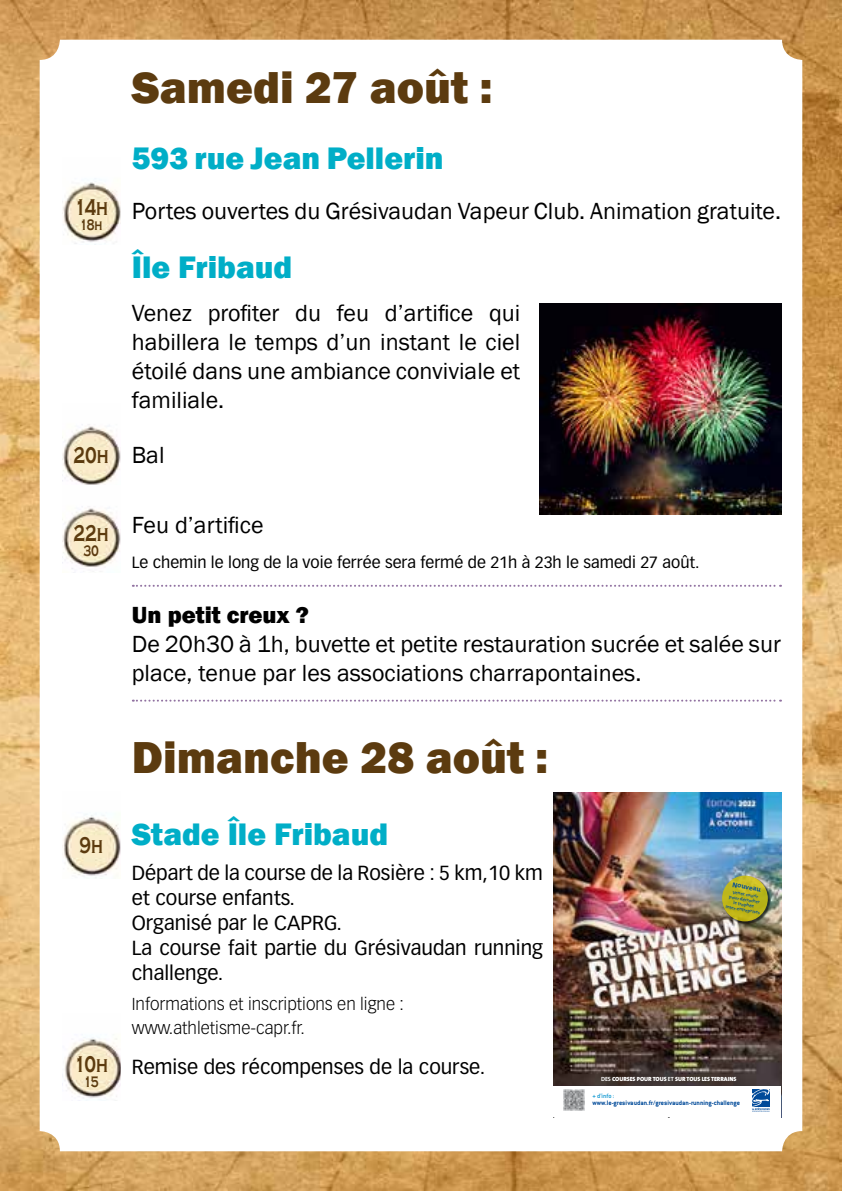
<style>
.page{position:relative;width:842px;height:1191px;background:#fff}
.page>*{position:absolute;margin:0;border:0;box-sizing:border-box;transform-origin:0 0}
.t1{font:800 46px "Franklin Gothic";color:#5c3b0f}
.t2{font:800 32px "Franklin Gothic";color:#00aec7}
.t3{font:24px/28.8px "Franklin Gothic";color:#000}
.t4{font:800 24px "Franklin Gothic";color:#000}
.t5{font:700 23.4px "Copperplate Gothic";color:#5c3b0f;scale:.7 1}
.t6{font:20px/25px "Vectora LT Pro";color:#000}
.t7{font:300 17px/24px "Vectora LT Std";color:#000}
.t8{font:16px "Vectora LT Pro";color:#000}
.t9{font:700 15.6px "Copperplate Gothic";letter-spacing:-.04em;color:#5c3b0f;scale:.7 1}
.t10{font:700 7.2px "Conduit ITC";color:#004a99}
.t11{font:700 7.2px "The Mix";color:#004a99}
.t12{font:500 6.8px "Conduit ITC";color:#0092cf}
.t13{font:6px "The Mix Black Caps";letter-spacing:-.01em;color:#fff}
.t14{font:600 4.6px/5.2px "The Mix";color:#004a99;text-align:center}
.s1{font-family:"The Mix";font-weight:700}
.s2{font-weight:700}
</style>
<div class="page">
<img style="left:0;top:0;width:842px;height:1191px">
<div style="left:40px;top:40px;width:762px;height:1111px;background:#fff;border-radius:20px"></div>
<svg style="left:133px;top:585px;width:648px;height:2px"></svg>
<svg style="left:133px;top:699px;width:648px;height:2px"></svg>
<img style="left:540px;top:304px;width:241px;height:210px">
<img style="left:554px;top:793px;width:227px;height:293px">
<svg style="left:752px;top:1111px;width:18px;height:1px"></svg>
<svg style="left:752px;top:1089px;width:18px;height:22px"></svg>
<svg style="left:563px;top:1089px;width:1px;height:21px"></svg>
<img style="left:564px;top:1089px;width:21px;height:21px">
<div style="left:722px;top:876px;width:49px;height:48px;background:#000;opacity:.75"></div>
<svg style="left:722px;top:875px;width:46px;height:46px;background:#beb61d"></svg>
<img style="left:62px;top:813px;width:58px;height:65px">
<img style="left:62px;top:1037px;width:58px;height:61px">
<img style="left:62px;top:178px;width:58px;height:67px">
<img style="left:62px;top:424px;width:58px;height:61px">
<img style="left:62px;top:506px;width:58px;height:67px">
<p class="t5" style="left:74px;top:194px;width:49px">14h</p>
<p class="t9" style="left:80px;top:216px;width:34px">18h</p>
<p class="t5" style="left:74px;top:442px;width:52px">20h</p>
<p class="t5" style="left:74px;top:520px;width:52px">22h</p>
<p class="t9" style="left:83px;top:542px;width:24px">30</p>
<p class="t5" style="left:79px;top:832px;width:35px">9h</p>
<p class="t5" style="left:74px;top:1051px;width:50px">10h</p>
<p class="t9" style="left:84px;top:1072px;width:22px">15</p>
<h1 class="t1" style="left:132px;top:57px;width:362px">Samedi 27 août :</h1>
<h2 class="t2" style="left:132px;top:138px;width:313px">593 rue Jean Pellerin</h2>
<p class="t3" style="left:132px;top:197px;width:651px">Portes ouvertes du Grésivaudan Vapeur Club. Animation gratuite.</p>
<h2 class="t2" style="left:132px;top:246px;width:162px">Île Fribaud</h2>
<p class="t3" style="left:132px;top:299px;width:390px;text-align:justify">Venez profiter du feu d’artifice qui habillera le temps d’un instant le ciel étoilé dans une ambiance conviviale et familiale.</p>
<p class="t3" style="left:132px;top:441px;width:34px">Bal</p>
<p class="t3" style="left:132px;top:511px;width:133px">Feu d’artifice</p>
<p class="t8" style="left:132px;top:553px;width:569px">Le chemin le long de la voie ferrée sera fermé de 21h à 23h le samedi 27 août.</p>
<p class="t4" style="left:132px;top:599px;width:179px">Un petit creux ?</p>
<p class="t3" style="left:132px;top:630px;width:651px">De 20h30 à 1h, buvette et petite restauration sucrée et salée sur place, tenue par les associations charrapontaines.</p>
<h1 class="t1" style="left:132px;top:728px;width:418px">Dimanche 28 août :</h1>
<h2 class="t2" style="left:132px;top:813px;width:258px">Stade Île Fribaud</h2>
<p class="t6" style="left:132px;top:860px;width:413px">Départ de la course de la Rosière : 5 km,10 km et course enfants.<br>Organisé par le CAPRG.<br>La course fait partie du Grésivaudan running challenge.</p>
<p class="t7" style="left:132px;top:992px;width:274px">Informations et inscriptions en ligne : www.athletisme-capr.fr.</p>
<p class="t6" style="left:132px;top:1054px;width:355px">Remise des récompenses de la course.</p>
<p class="t11" style="left:734px;top:878px;width:30px;rotate:10deg">Nouveau</p>
<p class="t14" style="left:729px;top:888px;width:36px;rotate:10deg">Venez courir pour décrocher le trophée inter-entreprises</p>
<p class="t13" style="left:601px;top:1073px;width:137px"><span class="s1">DES</span> COURSES POUR TOUS <span class="s1">ET</span> SUR TOUS LES TERRAINS</p>
<p class="t12" style="left:592px;top:1091px;width:23px"><span class="s2">+</span> d’info :</p>
<p class="t10" style="left:592px;top:1098px;width:149px">www.le-gresivaudan.fr/gresivaudan-running-challenge</p>
</div>
